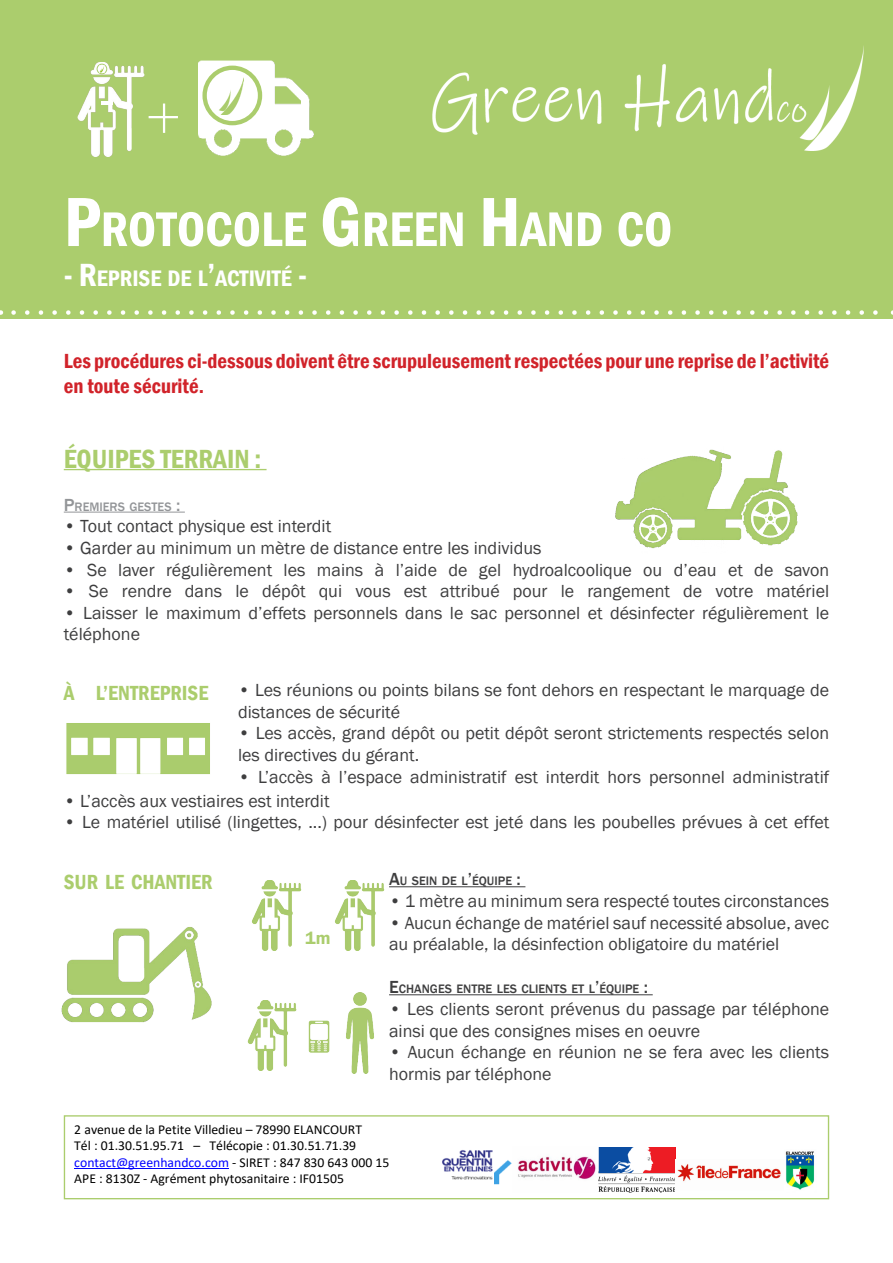
<style>
.page{position:relative;width:893px;height:1263px;background:#fff}
.page>*{position:absolute;margin:0;border:0;box-sizing:border-box;transform-origin:0 0}
.t1{font:600 condensed 50.4px "Franklin Gothic";color:#fff}
.t2{font:600 condensed 27px "Franklin Gothic";color:#abcd6d}
.t3{font:600 condensed 23.1px "Franklin Gothic";color:#fff}
.t4{font:600 condensed 21px/25.2px "Franklin Gothic";color:#d1232a}
.t5{font:600 condensed 21px "Franklin Gothic";color:#abcd6d}
.t6{font:18px/21.6px "Franklin Gothic";color:#3e3e3f}
.t7{font:600 18px "Franklin Gothic";color:#abcd6d}
.t8{font:13.65px/16.5px "Calibri";color:#000}
.t9{font:500 12.6px "Franklin Gothic";color:#3e3e3f}
.t10{font:500 12.6px "Franklin Gothic";color:#939598}
.s1{font-size:72px}
.s2{font-size:33px}
.s3{font-size:18px}
.s4{color:#00f}
</style>
<div class="page">
<div style="left:0;top:0;width:893px;height:319px;background:#abcd6d"></div>
<hr style="left:74px;top:1168px;width:155px;height:1px;background:#00f">
<img style="left:442px;top:1150px;width:70px;height:35px">
<img style="left:518px;top:1147px;width:158px;height:46px">
<img style="left:677px;top:1164px;width:104px;height:18px">
<img style="left:785px;top:1151px;width:30px;height:39px">
<div style="left:64px;top:1115px;width:765px;height:84px;border:1px solid #abcd6d"></div>
<img style="left:77px;top:62px;width:81px;height:95px">
<img style="left:198px;top:60px;width:116px;height:96px">
<div style="left:97px;top:64px;width:10px;height:10px;border:1px solid #abcd6d;border-radius:50%"></div>
<svg style="left:100px;top:66px;width:4px;height:7px"></svg>
<svg style="left:102px;top:101px;width:11px;height:3px"></svg>
<hr style="left:149px;top:116px;width:29px;height:2px;background:#fff">
<hr style="left:163px;top:104px;width:2px;height:29px;background:#fff">
<div style="left:202px;top:66px;width:60px;height:59px;border:4px solid #abcd6d;border-radius:50%"></div>
<img style="left:218px;top:74px;width:26px;height:40px">
<div style="left:212px;top:92px;width:12px;height:11px;background:#fff;border-radius:50%"></div>
<img style="left:432px;top:52px;width:431px;height:99px">
<svg style="left:14px;top:310px;width:864px;height:5px"></svg>
<img style="left:66px;top:723px;width:144px;height:52px">
<hr style="left:64px;top:469px;width:203px;height:1px;background:#abcd6d">
<hr style="left:64px;top:512px;width:121px;height:1px;background:#939598">
<img style="left:615px;top:449px;width:183px;height:100px">
<img style="left:61px;top:927px;width:151px;height:96px">
<hr style="left:389px;top:886px;width:136px;height:1px;background:#3e3e3f">
<hr style="left:389px;top:994px;width:264px;height:1px;background:#3e3e3f">
<img style="left:252px;top:880px;width:50px;height:70px">
<img style="left:335px;top:880px;width:60px;height:70px">
<img style="left:247px;top:1000px;width:50px;height:70px">
<img style="left:346px;top:993px;width:55px;height:81px">
<img style="left:308px;top:1020px;width:22px;height:33px">
<p class="t1" style="left:64px;top:196px;width:610px"><span class="s1">P</span>ROTOCOLE <span class="s1">G</span>REEN <span class="s1">H</span>AND CO</p>
<p class="t3" style="left:64px;top:262px;width:245px"><span class="s2">- R</span>EPRISE DE L<span class="s2">’</span>ACTIVITÉ <span class="s2">-</span></p>
<p class="t4" style="left:64px;top:348px;width:767px">Les procédures ci-dessous doivent être scrupuleusement respectées pour une reprise de l’activité en toute sécurité.</p>
<p class="t2" style="left:64px;top:440px;width:199px">ÉQUIPES TERRAIN :</p>
<p class="t10" style="left:64px;top:499px;width:118px"><span class="s3">P</span>REMIERS GESTES <span class="s3">:</span></p>
<p class="t6" style="left:64px;top:516px;width:269px">• Tout contact physique est interdit</p>
<p class="t6" style="left:64px;top:537px;width:479px">• Garder au minimum un mètre de distance entre les individus</p>
<p class="t6" style="left:64px;top:559px;width:767px">• Se laver régulièrement les mains à l’aide de gel hydroalcoolique ou d’eau et de savon</p>
<p class="t6" style="left:64px;top:581px;width:767px">• Se rendre dans le dépôt qui vous est attribué pour le rangement de votre matériel</p>
<p class="t6" style="left:64px;top:602px;width:767px">• Laisser le maximum d’effets personnels dans le sac personnel et désinfecter régulièrement le téléphone</p>
<p class="t6" style="left:238px;top:680px;width:593px">• Les réunions ou points bilans se font dehors en respectant le marquage de distances de sécurité</p>
<p class="t6" style="left:238px;top:723px;width:593px">• Les accès, grand dépôt ou petit dépôt seront strictements respectés selon les directives du gérant.</p>
<p class="t6" style="left:238px;top:766px;width:593px">• L’accès à l’espace administratif est interdit hors personnel administratif</p>
<p class="t5" style="left:64px;top:679px;width:146px">À L’ENTREPRISE</p>
<p class="t6" style="left:64px;top:790px;width:267px">• L’accès aux vestiaires est interdit</p>
<p class="t6" style="left:64px;top:812px;width:767px">• Le matériel utilisé (lingettes, ...) pour désinfecter est jeté dans les poubelles prévues à cet effet</p>
<p class="t5" style="left:64px;top:867px;width:150px">SUR LE CHANTIER</p>
<p class="t9" style="left:389px;top:873px;width:133px"><span class="s3">A</span>U SEIN DE L<span class="s3">’</span>ÉQUIPE <span class="s3">:</span></p>
<p class="t6" style="left:389px;top:891px;width:442px">• 1 mètre au minimum sera respecté toutes circonstances</p>
<p class="t6" style="left:389px;top:912px;width:442px">• Aucun échange de matériel sauf necessité absolue, avec au préalable, la désinfection obligatoire du matériel</p>
<p class="t9" style="left:389px;top:981px;width:261px"><span class="s3">E</span>CHANGES ENTRE LES CLIENTS ET L<span class="s3">’</span>ÉQUIPE <span class="s3">:</span></p>
<p class="t6" style="left:389px;top:999px;width:442px">• Les clients seront prévenus du passage par téléphone ainsi que des consignes mises en oeuvre</p>
<p class="t6" style="left:389px;top:1042px;width:442px">• Aucun échange en réunion ne se fera avec les clients hormis par téléphone</p>
<p class="t7" style="left:305px;top:927px;width:27px">1m</p>
<p class="t8" style="left:74px;top:1120px;width:316px">2 avenue de la Petite Villedieu – 78990 ELANCOURT<br>Tél : 01.30.51.95.71 – Télécopie : 01.30.51.71.39 <span class="s4">contact@greenhandco.com</span> - SIRET : 847 830 643 000 15<br>APE : 8130Z - Agrément phytosanitaire : IF01505</p>
</div>
